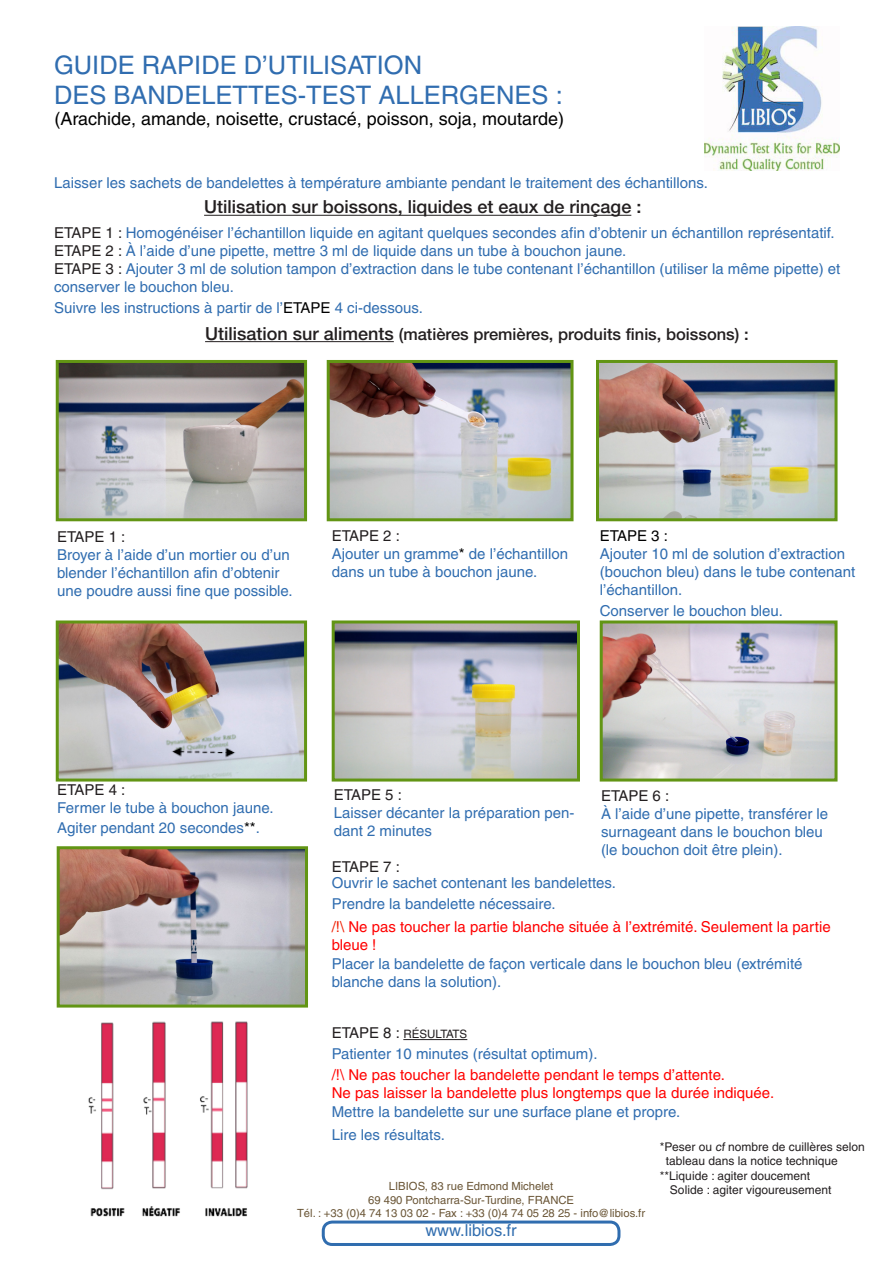
<style>
.page{position:relative;width:893px;height:1263px;background:#fff}
.page>*{position:absolute;margin:0;border:0;box-sizing:border-box;transform-origin:0 0}
.t1{font:25.5px "Helvetica";color:#306db0}
.t2{font:18px "Helvetica";color:#000}
.t3{font:500 18px "Helvetica Neue";color:#231f20}
.t4{font:500 16.5px "Helvetica Neue";color:#231f20}
.t5{font:16.5px "Helvetica";color:#306daf}
.t6{font:15px/18px "Helvetica";color:#306db0}
.t7{font:15px "Helvetica";color:#ff0200}
.t8{font:15px/18px "Helvetica";color:#f00}
.t9{font:15px "Helvetica";color:#231f20}
.t10{font:12px/14.4px "Helvetica";color:#231f20}
.t11{font:11.55px "Helvetica";color:#231f20}
.t12{font:11.25px "Helvetica";color:#6a5536}
.s1{color:#231f20}
.s2{color:#000}
.s3{font-size:18px}
.s4{color:#000001}
.s5{color:#ef1e00}
.s6{font-size:15px}
</style>
<div class="page">
<img style="left:336px;top:624px;width:240px;height:153px">
<div style="left:332px;top:620px;width:248px;height:161px;border:3px solid #629514"></div>
<img style="left:604px;top:624px;width:229px;height:153px">
<div style="left:600px;top:620px;width:237px;height:161px;border:3px solid #629514"></div>
<hr style="left:205px;top:341px;width:189px;height:1px;background:#231f20">
<img style="left:60px;top:364px;width:243px;height:153px">
<div style="left:56px;top:360px;width:251px;height:161px;border:3px solid #629514"></div>
<img style="left:60px;top:624px;width:243px;height:153px">
<div style="left:56px;top:620px;width:251px;height:161px;border:3px solid #629514"></div>
<img style="left:61px;top:850px;width:243px;height:153px">
<div style="left:57px;top:846px;width:251px;height:161px;border:3px solid #629514"></div>
<img style="left:331px;top:364px;width:238px;height:153px">
<div style="left:327px;top:360px;width:246px;height:161px;border:3px solid #629514"></div>
<img style="left:600px;top:364px;width:233px;height:153px">
<div style="left:596px;top:360px;width:241px;height:161px;border:3px solid #629514"></div>
<img style="left:704px;top:26px;width:135px;height:144px">
<img style="left:164px;top:742px;width:78px;height:18px">
<hr style="left:204px;top:215px;width:427px;height:1px;background:#231f20">
<img style="left:88px;top:1021px;width:160px;height:196px">
<hr style="left:403px;top:1039px;width:64px;height:1px;background:#231f20">
<div style="left:322px;top:1220px;width:298px;height:26px;border:3px solid #306daf;border-radius:9px"></div>
<p class="t1" style="left:54px;top:50px;width:370px">GUIDE RAPIDE D’UTILISATION</p>
<p class="t1" style="left:54px;top:81px;width:510px">DES BANDELETTES-TEST ALLERGENES :</p>
<p class="t2" style="left:54px;top:109px;width:511px">(Arachide, amande, noisette, crustacé, poisson, soja, moutarde)</p>
<p class="t6" style="left:54px;top:173px;width:655px">Laisser les sachets de bandelettes à température ambiante pendant le traitement des échantillons.</p>
<p class="t3" style="left:204px;top:196px;width:439px">Utilisation sur boissons, liquides et eaux de rinçage :</p>
<p class="t6" style="left:54px;top:223px;width:782px"><span class="s1">ETAPE 1 :</span> Homogénéiser l’échantillon liquide en agitant quelques secondes afin d’obtenir un échantillon représentatif.</p>
<p class="t6" style="left:54px;top:241px;width:574px"><span class="s1">ETAPE 2 :</span> À l’aide d’une pipette, mettre 3 ml de liquide dans un tube à bouchon jaune.</p>
<p class="t6" style="left:54px;top:259px;width:788px"><span class="s1">ETAPE 3 :</span> Ajouter 3 ml de solution tampon d’extraction dans le tube contenant l’échantillon (utiliser la même pipette) et conserver le bouchon bleu.</p>
<p class="t6" style="left:54px;top:299px;width:370px">Suivre les instructions à partir de l’<span class="s2">ETAPE</span> 4 ci-dessous.</p>
<p class="t4" style="left:205px;top:324px;width:545px"><span class="s3">Utilisation sur aliments</span> (matières premières, produits finis, boissons) :</p>
<p class="t9" style="left:57px;top:528px;width:70px">ETAPE 1 :</p>
<p class="t6" style="left:57px;top:546px;width:237px">Broyer à l’aide d’un mortier ou d’un blender l’échantillon afin d’obtenir une poudre aussi fine que possible.</p>
<p class="t9" style="left:332px;top:527px;width:70px">ETAPE 2 :</p>
<p class="t6" style="left:332px;top:545px;width:238px">Ajouter un gramme<span class="s2">*</span> de l’échantillon dans un tube à bouchon jaune.</p>
<p class="t6" style="left:600px;top:527px;width:257px"><span class="s4">ETAPE 3 :<br></span>Ajouter 10 ml de solution d’extraction (bouchon bleu) dans le tube contenant l’échantillon.</p>
<p class="t6" style="left:600px;top:602px;width:185px">Conserver le bouchon bleu.</p>
<p class="t6" style="left:57px;top:781px;width:218px"><span class="s1">ETAPE 4 :<br></span>Fermer le tube à bouchon jaune.</p>
<p class="t6" style="left:57px;top:818px;width:204px">Agiter pendant 20 secondes<span class="s2">**</span>.</p>
<p class="t6" style="left:334px;top:786px;width:242px"><span class="s1">ETAPE 5 :<br></span>Laisser décanter la préparation pen&shy;dant 2 minutes</p>
<p class="t6" style="left:332px;top:858px;width:286px;line-height:16.5px"><span class="s1">ETAPE 7 :<br></span>Ouvrir le sachet contenant les bandelettes.</p>
<p class="t6" style="left:332px;top:895px;width:226px">Prendre la bandelette nécessaire.</p>
<p class="t8" style="left:332px;top:917px;width:500px"><span class="s5">/!\</span> Ne pas toucher la partie blanche située à l’extrémité. Seulement la partie bleue !</p>
<p class="t6" style="left:332px;top:955px;width:472px">Placer la bandelette de façon verticale dans le bouchon bleu (extrémité blanche dans la solution).</p>
<p class="t6" style="left:601px;top:787px;width:229px"><span class="s1">ETAPE 6 :<br></span>À l’aide d’une pipette, transférer le surnageant dans le bouchon bleu</p>
<p class="t6" style="left:601px;top:841px;width:183px">(le bouchon doit être plein).</p>
<p class="t11" style="left:332px;top:1027px;width:137px"><span class="s6">ETAPE 8 :</span> RÉSULTATS</p>
<p class="t6" style="left:332px;top:1045px;width:267px">Patienter 10 minutes (résultat optimum).</p>
<p class="t7" style="left:332px;top:1066px;width:395px">/!\ Ne pas toucher la bandelette pendant le temps d’attente.</p>
<p class="t7" style="left:332px;top:1084px;width:444px">Ne pas laisser la bandelette plus longtemps que la durée indiquée.</p>
<p class="t6" style="left:332px;top:1103px;width:350px">Mettre la bandelette sur une surface plane et propre.</p>
<p class="t6" style="left:332px;top:1126px;width:115px">Lire les résultats.</p>
<p class="t10" style="left:666px;top:1139px;width:200px;text-indent:-6px">*Peser ou cf nombre de cuillères selon tableau dans la notice technique</p>
<p class="t10" style="left:660px;top:1168px;width:152px">**Liquide : agiter doucement</p>
<p class="t10" style="left:670px;top:1182px;width:163px">Solide : agiter vigoureusement</p>
<p class="t12" style="left:389px;top:1180px;width:166px">LIBIOS, 83 rue Edmond Michelet</p>
<p class="t12" style="left:368px;top:1193px;width:207px">69 490 Pontcharra-Sur-Turdine, FRANCE</p>
<p class="t12" style="left:297px;top:1207px;width:350px">Tél. : +33 (0)4 74 13 03 02 - Fax : +33 (0)4 74 05 28 25 - info@libios.fr</p>
<p class="t5" style="left:425px;top:1221px;width:93px">www.libios.fr</p>
</div>
